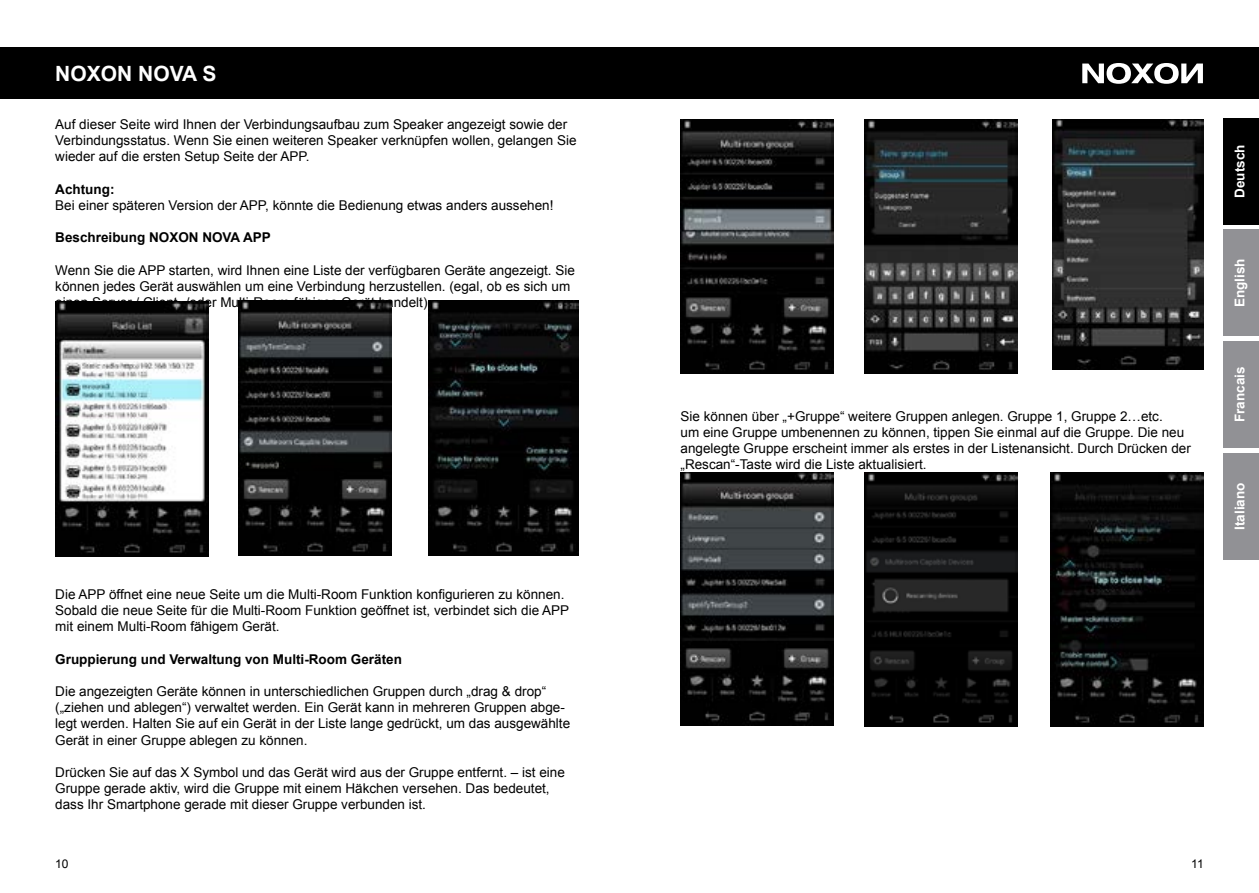
<style>
.page{position:relative;width:1259px;height:893px;background:#fff}
.page>*{position:absolute;margin:0;border:0;box-sizing:border-box;transform-origin:0 0}
.t1{font:700 21px "Arial";color:#fff}
.t2{font:13.5px/16.2px "Arial";color:#000}
.t3{font:700 13.5px "Arial";color:#000}
.t4{font:700 13.5px "Arial";color:#fff}
.t5{font:12px "Arial";color:#000}
</style>
<div class="page">
<div style="left:1222px;top:453px;width:37px;height:106px;background:#919195"></div>
<div style="left:1222px;top:341px;width:37px;height:107px;background:#919195"></div>
<div style="left:1222px;top:118px;width:37px;height:107px;background:#000"></div>
<div style="left:1222px;top:230px;width:37px;height:106px;background:#919195"></div>
<div style="left:0;top:48px;width:1259px;height:51px;background:#000"></div>
<svg style="left:1082px;top:63px;width:121px;height:21px"></svg>
<img style="left:55px;top:302px;width:153px;height:254px">
<img style="left:238px;top:301px;width:153px;height:254px">
<img style="left:428px;top:301px;width:150px;height:254px">
<img style="left:680px;top:119px;width:153px;height:254px">
<img style="left:864px;top:119px;width:154px;height:254px">
<img style="left:1052px;top:119px;width:151px;height:251px">
<img style="left:680px;top:472px;width:153px;height:254px">
<img style="left:864px;top:472px;width:153px;height:254px">
<img style="left:1051px;top:472px;width:152px;height:254px">
<h1 class="t1" style="left:55px;top:59px;width:163px">NOXON NOVA S</h1>
<p class="t2" style="left:55px;top:116px;width:523px">Auf dieser Seite wird Ihnen der Verbindungsaufbau zum Speaker angezeigt sowie der<br>Verbindungsstatus. Wenn Sie einen weiteren Speaker verknüpfen wollen, gelangen Sie wieder auf die ersten Setup Seite der APP.</p>
<p class="t3" style="left:55px;top:180px;width:61px">Achtung:</p>
<p class="t2" style="left:55px;top:197px;width:500px">Bei einer späteren Version der APP, könnte die Bedienung etwas anders aussehen!</p>
<p class="t3" style="left:55px;top:229px;width:217px">Beschreibung NOXON NOVA APP</p>
<p class="t2" style="left:55px;top:262px;width:521px">Wenn Sie die APP starten, wird Ihnen eine Liste der verfügbaren Geräte angezeigt. Sie können jedes Gerät auswählen um eine Verbindung herzustellen. (egal, ob es sich um einen Server / Client- /oder Multi-Room-fähiges Gerät handelt)</p>
<p class="t2" style="left:55px;top:586px;width:515px">Die APP öffnet eine neue Seite um die Multi-Room Funktion konfigurieren zu können.<br>Sobald die neue Seite für die Multi-Room Funktion geöffnet ist, verbindet sich die APP mit einem Multi-Room fähigem Gerät.</p>
<p class="t3" style="left:55px;top:650px;width:348px">Gruppierung und Verwaltung von Multi-Room Geräten</p>
<p class="t2" style="left:55px;top:683px;width:516px">Die angezeigten Geräte können in unterschiedlichen Gruppen durch „drag &amp; drop“ („ziehen und ablegen“) verwaltet werden. Ein Gerät kann in mehreren Gruppen abge&shy;legt werden. Halten Sie auf ein Gerät in der Liste lange gedrückt, um das ausgewählte Gerät in einer Gruppe ablegen zu können.</p>
<p class="t2" style="left:55px;top:764px;width:511px">Drücken Sie auf das X Symbol und das Gerät wird aus der Gruppe entfernt. – ist eine<br>Gruppe gerade aktiv, wird die Gruppe mit einem Häkchen versehen. Das bedeutet, dass Ihr Smartphone gerade mit dieser Gruppe verbunden ist.</p>
<p class="t2" style="left:680px;top:408px;width:512px">Sie können über „+Gruppe“ weitere Gruppen anlegen. Gruppe 1, Gruppe 2…etc.<br>um eine Gruppe umbenennen zu können, tippen Sie einmal auf die Gruppe. Die neu angelegte Gruppe erscheint immer als erstes in der Listenansicht. Durch Drücken der „Rescan“-Taste wird die Liste aktualisiert.</p>
<p class="t5" style="left:55px;top:856px;width:15px">10</p>
<p class="t5" style="left:1191px;top:856px;width:14px">11</p>
<p class="t4" style="left:1230px;top:198px;width:55px;rotate:-90deg">Deutsch</p>
<p class="t4" style="left:1230px;top:307px;width:50px;rotate:-90deg">English</p>
<p class="t4" style="left:1230px;top:422px;width:57px;rotate:-90deg">Francais</p>
<p class="t4" style="left:1230px;top:530px;width:49px;rotate:-90deg">Italiano</p>
</div>
